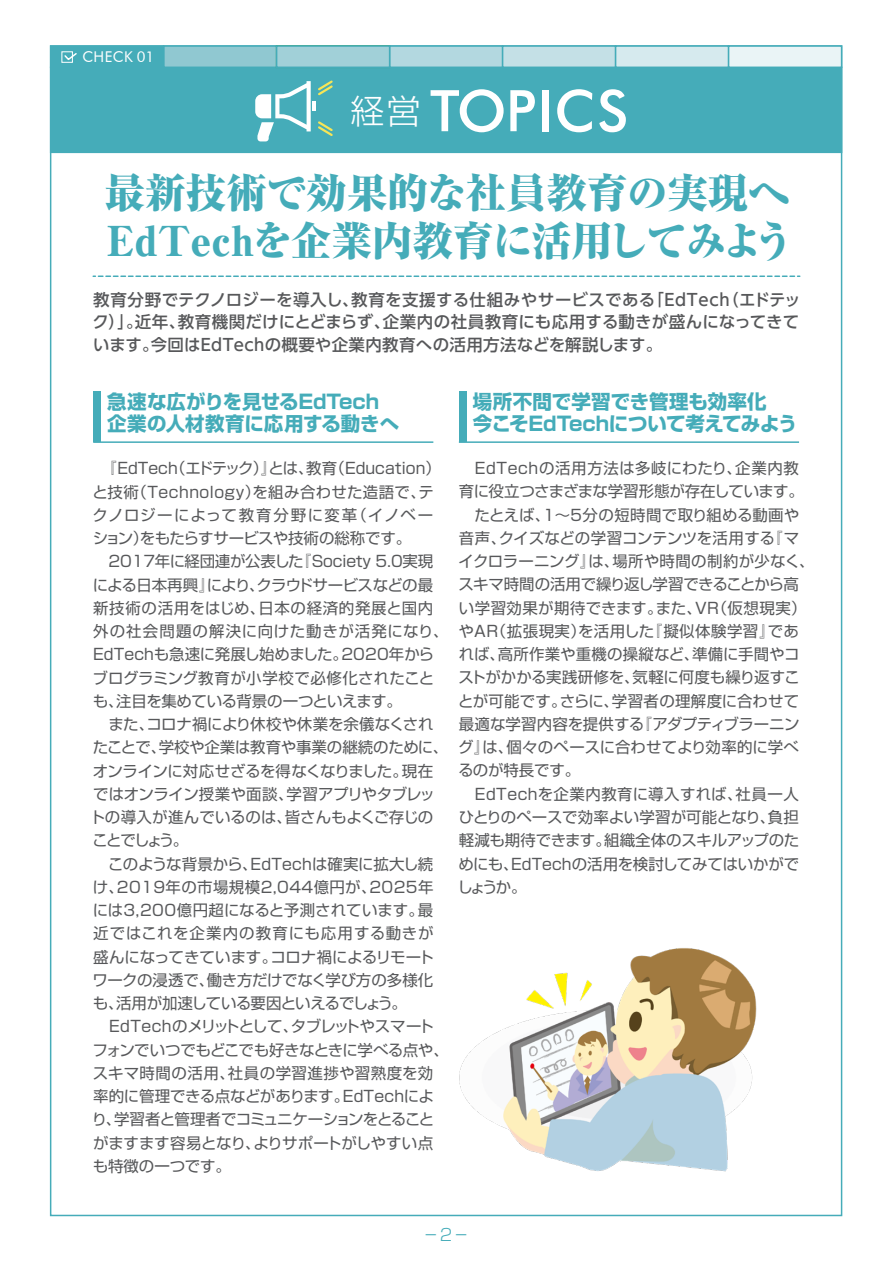
<style>
.page{position:relative;width:893px;height:1263px;background:#fff}
.page>*{position:absolute;margin:0;border:0;box-sizing:border-box;transform-origin:0 0}
.t1{font:500 57.45px "Futura BT";letter-spacing:.005em;color:#fff}
.t2{font:800 expanded 40.5px/48px "Ryumin Pro";color:#45acb9}
.t3{font:700 19.5px/22.5px "Shin Go Pro";letter-spacing:-.005em;color:#45acb9}
.t4{font:500 16.5px/22.4px "UD Shin Go Pr 6";letter-spacing:.02em;color:#57585a;text-align:justify}
.t5{font:300 16.5px "Shin Go Pro";color:#45acb9;scale:.7 1}
.t6{font:15.45px/23.2px "Shin Go Pro";color:#57585a}
.t7{font:14.85px "Futura BT";letter-spacing:.025em;color:#fff}
.s1{font-family:"Shin Go Pro";font-weight:300;font-size:34.05px}
</style>
<div class="page">
<img style="left:459px;top:948px;width:298px;height:224px">
<hr style="left:93px;top:441px;width:340px;height:2px;background:#45acb9">
<hr style="left:459px;top:441px;width:340px;height:2px;background:#45acb9">
<svg style="left:93px;top:275px;width:707px;height:2px"></svg>
<div style="left:93px;top:391px;width:8px;height:51px;background:#45acb9"></div>
<div style="left:459px;top:391px;width:7px;height:51px;background:#45acb9"></div>
<div style="left:50px;top:67px;width:792px;height:86px;background:#45acb9"></div>
<div style="left:163px;top:45px;width:114px;height:23px;background:#90c8d1;border:2px solid #45acb9"></div>
<div style="left:389px;top:45px;width:114px;height:23px;background:#b3d8e0;border:2px solid #45acb9"></div>
<div style="left:502px;top:45px;width:114px;height:23px;background:#c4e0e6;border:2px solid #45acb9"></div>
<div style="left:615px;top:45px;width:114px;height:23px;background:#d6eaee;border:2px solid #45acb9"></div>
<div style="left:728px;top:45px;width:114px;height:23px;background:#eaf4f6;border:2px solid #45acb9"></div>
<div style="left:276px;top:45px;width:114px;height:23px;background:#a1d0d8;border:2px solid #45acb9"></div>
<div style="left:50px;top:45px;width:114px;height:23px;background:#45acb9;border:2px solid #45acb9"></div>
<svg style="left:255px;top:80px;width:78px;height:61px"></svg>
<div style="left:62px;top:51px;width:11px;height:12px;border:1px solid #fff"></div>
<svg style="left:63px;top:52px;width:14px;height:9px"></svg>
<p class="t7" style="left:82px;top:48px;width:73px">CHECK 01</p>
<h1 class="t1" style="left:350px;top:76px;width:280px"><span class="s1">経営</span> TOPICS</h1>
<h2 class="t2" style="left:105px;top:166px;width:691px">最新技術で効果的な社員教育の実現へ<br>EdTechを企業内教育に活用してみよう</h2>
<p class="t4" style="left:92px;top:288px;width:710px">教育分野でテクノロジーを導入し、教育を支援する仕組みやサービスである「EdTech（エドテック）」。近年、教育機関だけにとどまらず、企業内の社員教育にも応用する動きが盛んになってきています。今回はEdTechの概要や企業内教育への活用方法などを解説します。</p>
<p class="t3" style="left:107px;top:388px;width:293px">急速な広がりを見せるEdTech企業の人材教育に応用する動きへ</p>
<p class="t3" style="left:473px;top:388px;width:326px">場所不問で学習でき管理も効率化<br>今こそEdTechについて考えてみよう</p>
<p class="t6" style="left:92px;top:455px;width:350px">　『EdTech（エドテック）』とは、教育（Education）と技術（Technology）を組み合わせた造語で、テクノロジーによって教育分野に変革（イノベーション）をもたらすサービスや技術の総称です。</p>
<p class="t6" style="left:90px;top:548px;width:360px;text-indent:19px">2017年に経団連が公表した『Society 5.0実現による日本再興』により、クラウドサービスなどの最新技術の活用をはじめ、日本の経済的発展と国内外の社会問題の解決に向けた動きが活発になり、<br>EdTechも急速に発展し始めました。2020年からブログラミング教育が小学校で必修化されたことも、注目を集めている背景の一つといえます。<br>　また、コロナ禍により休校や休業を余儀なくされたことで、学校や企業は教育や事業の継続のために、オンラインに対応せざるを得なくなりました。現在ではオンライン授業や面談、学習アプリやタブレットの導入が進んでいるのは、皆さんもよくご存じのことでしょう。<br>　このような背景から、EdTechは確実に拡大し続け、2019年の市場規模2,044億円が、2025年には3,200億円超になると予測されています。最近ではこれを企業内の教育にも応用する動きが盛んになってきています。コロナ禍によるリモートワークの浸透で、働き方だけでなく学び方の多様化も、活用が加速している要因といえるでしょう。　EdTechのメリットとして、タブレットやスマートフォンでいつでもどこでも好きなときに学べる点や、スキマ時間の活用、社員の学習進捗や習熟度を効率的に管理できる点などがあります。EdTechにより、学習者と管理者でコミュニケーションをとることがますます容易となり、よりサポートがしやすい点も特徴の一つです。</p>
<p class="t6" style="left:457px;top:455px;width:359px">　EdTechの活用方法は多岐にわたり、企業内教育に役立つさまざまな学習形態が存在しています。　たとえば、１～５分の短時間で取り組める動画や音声、クイズなどの学習コンテンツを活用する『マイクロラーニング』は、場所や時間の制約が少なく、スキマ時間の活用で繰り返し学習できることから高い学習効果が期待できます。また、VR（仮想現実）やAR（拡張現実）を活用した『擬似体験学習』であれば、高所作業や重機の操縦など、準備に手間やコストがかかる実践研修を、気軽に何度も繰り返すことが可能です。さらに、学習者の理解度に合わせて最適な学習内容を提供する『アダプティブラーニング』は、個々のペースに合わせてより効率的に学べるのが特長です。<br>　EdTechを企業内教育に導入すれば、社員一人ひとりのペースで効率よい学習が可能となり、負担軽減も期待できます。組織全体のスキルアップのためにも、EdTechの活用を検討してみてはいかがでしょうか。</p>
<p class="t5" style="left:425px;top:1221px;width:61px">ー2ー</p>
</div>
